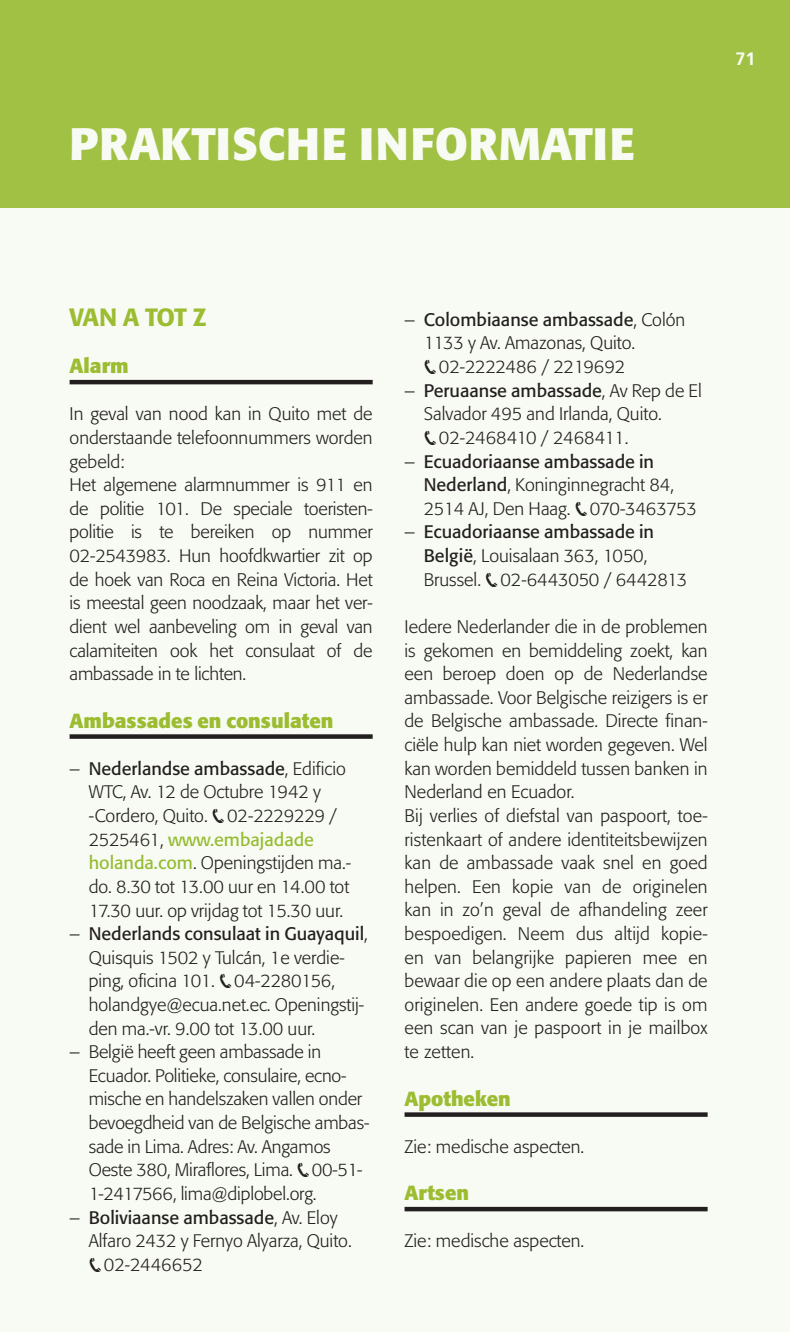
<style>
.page{position:relative;width:790px;height:1332px;background:#f8fbf3}
.page>*{position:absolute;margin:0;border:0;box-sizing:border-box;transform-origin:0 0}
.t1{font:700 45px "Formata";letter-spacing:.02em;color:#f8fbf3}
.t2{font:500 24.75px "Formata";letter-spacing:-.05em;color:#9cbc31}
.t3{font:700 20.25px "Formata";color:#9cbc31}
.t4{font:300 18px/23.6px "Formata";color:#231f20}
.t5{font:700 18px "Frutiger";color:#f8fbf3}
.s1{font-weight:400}
.s2{font-family:"Reis Pi";font-weight:400}
.s3{font-weight:400;color:#96bc33}
</style>
<div class="page">
<div style="left:0;top:0;width:790px;height:208px;background:#a0c144"></div>
<hr style="left:70px;top:380px;width:303px;height:4px;background:#231f20">
<div style="left:70px;top:734px;width:303px;height:5px;background:#231f20"></div>
<div style="left:404px;top:1112px;width:303px;height:5px;background:#231f20"></div>
<hr style="left:404px;top:1207px;width:303px;height:4px;background:#231f20">
<h1 class="t1" style="left:70px;top:116px;width:567px">Praktische informatie</h1>
<p class="t5" style="left:735px;top:48px;width:22px">71</p>
<h2 class="t2" style="left:70px;top:302px;width:139px">VAN A TOT Z</h2>
<p class="t3" style="left:70px;top:353px;width:61px">Alarm</p>
<p class="t4" style="left:70px;top:402px;width:304px">In geval van nood kan in Quito met de onderstaande telefoonnummers worden gebeld:<br>Het algemene alarmnummer is 911 en de politie 101. De speciale toeristen&shy;politie is te bereiken op nummer 02-2543983. Hun hoofdkwartier zit op de hoek van Roca en Reina Victoria. Het is meestal geen noodzaak, maar het ver&shy;dient wel aanbeveling om in geval van calamiteiten ook het consulaat of de ambassade in te lichten.</p>
<p class="t3" style="left:70px;top:708px;width:265px">Ambassades en consulaten</p>
<p class="t4" style="left:89px;top:757px;width:264px;text-indent:-19px">– <span class="s1">Nederlandse ambassade</span>, Edificio<br>WTC, Av. 12 de Octubre 1942 y -Cordero, Quito. <span class="s2">9</span>02-2229229 /<br>2525461, <span class="s3">www.embajadade holanda.com</span>. Openingstijden ma.- do. 8.30 tot 13.00 uur en 14.00 tot<br>17.30 uur. op vrijdag tot 15.30 uur.</p>
<p class="t4" style="left:89px;top:922px;width:281px;text-indent:-19px">– <span class="s1">Nederlands consulaat in Guayaquil</span>, Quisquis 1502 y Tulcán, 1e verdie&shy;ping, oficina 101. <span class="s2">9</span>04-2280156, holandgye@ecua.net.ec. Openingstij&shy;den ma.-vr. 9.00 tot 13.00 uur.</p>
<p class="t4" style="left:89px;top:1040px;width:282px;text-indent:-19px">– België heeft geen ambassade in Ecuador. Politieke, consulaire, ecno&shy;mische en handelszaken vallen onder bevoegdheid van de Belgische ambas&shy;sade in Lima. Adres: Av. Angamos Oeste 380, Miraflores, Lima. <span class="s2">9</span>00-51- 1-2417566, lima@diplobel.org.</p>
<p class="t4" style="left:89px;top:1205px;width:264px;text-indent:-19px">– <span class="s1">Boliviaanse ambassade</span>, Av. Eloy<br>Alfaro 2432 y Fernyo Alyarza, Quito.<br><span class="s2">9</span>02-2446652</p>
<p class="t4" style="left:424px;top:308px;width:263px;text-indent:-19px">– <span class="s1">Colombiaanse ambassade</span>, Colón<br>1133 y Av. Amazonas, Quito.<br><span class="s2">9</span>02-2222486 / 2219692</p>
<p class="t4" style="left:424px;top:379px;width:279px;text-indent:-19px">– <span class="s1">Peruaanse ambassade</span>, Av Rep de El<br>Salvador 495 and Irlanda, Quito.<br><span class="s2">9</span>02-2468410 / 2468411.</p>
<p class="t4" style="left:424px;top:450px;width:275px;text-indent:-19px">– <span class="s1">Ecuadoriaanse ambassade in<br>Nederland</span>, Koninginnegracht 84,<br>2514 AJ, Den Haag. <span class="s2">9</span>070-3463753</p>
<p class="t4" style="left:424px;top:520px;width:265px;text-indent:-19px">– <span class="s1">Ecuadoriaanse ambassade in<br>België</span>, Louisalaan 363, 1050,<br>Brussel. <span class="s2">9</span>02-6443050 / 6442813</p>
<p class="t4" style="left:404px;top:615px;width:304px">Iedere Nederlander die in de problemen is gekomen en bemiddeling zoekt, kan een beroep doen op de Nederlandse ambassade. Voor Belgische reizigers is er de Belgische ambassade. Directe finan&shy;ciële hulp kan niet worden gegeven. Wel kan worden bemiddeld tussen banken in Nederland en Ecuador.<br>Bij verlies of diefstal van paspoort, toe&shy;ristenkaart of andere identiteitsbewijzen kan de ambassade vaak snel en goed helpen. Een kopie van de originelen kan in zo’n geval de afhandeling zeer bespoedigen. Neem dus altijd kopie&shy;ën van belangrijke papieren mee en bewaar die op een andere plaats dan de originelen. Een andere goede tip is om een scan van je paspoort in je mailbox te zetten.</p>
<p class="t3" style="left:404px;top:1086px;width:108px">Apotheken</p>
<p class="t4" style="left:404px;top:1135px;width:181px">Zie: medische aspecten.</p>
<p class="t3" style="left:404px;top:1180px;width:66px">Artsen</p>
<p class="t4" style="left:404px;top:1229px;width:181px">Zie: medische aspecten.</p>
</div>
